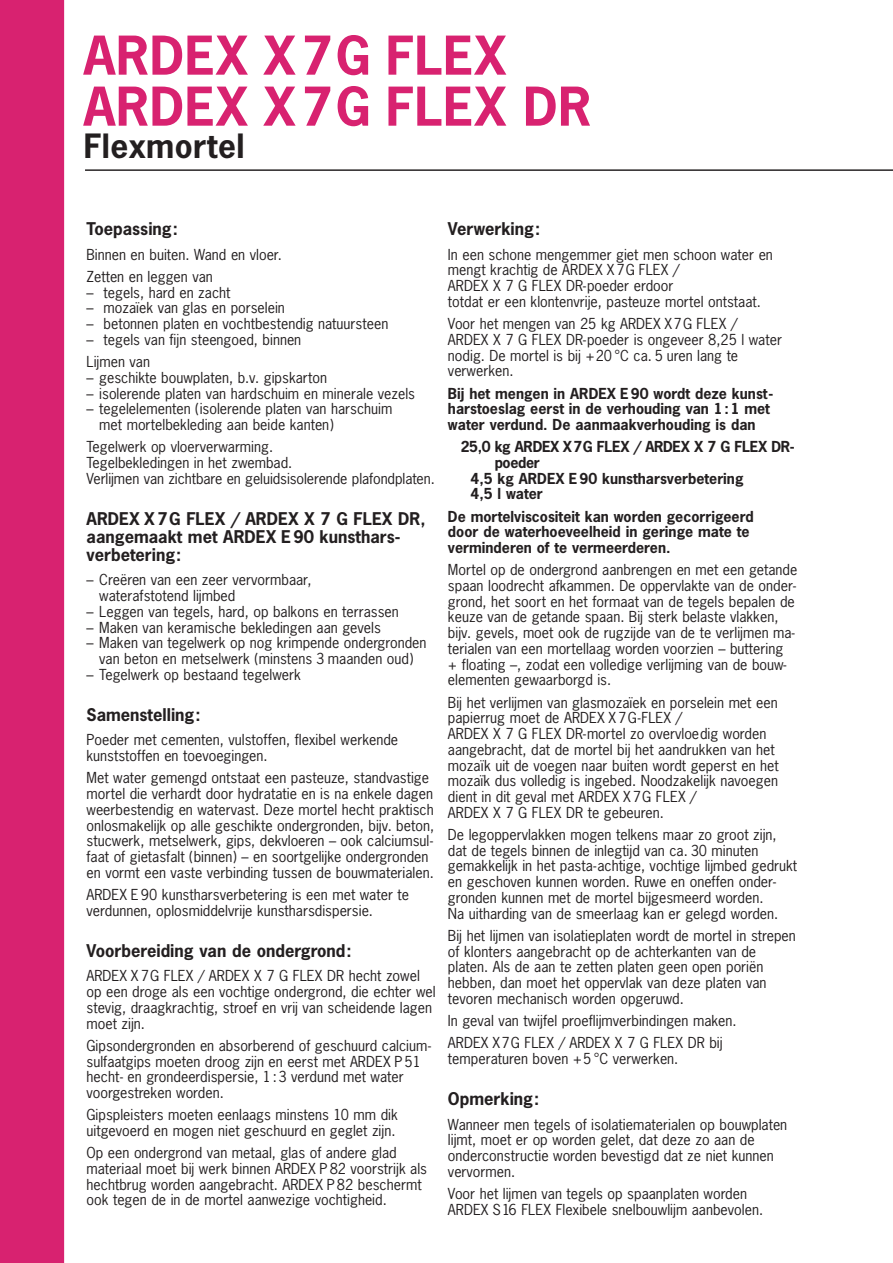
<style>
.page{position:relative;width:893px;height:1263px;background:#fff}
.page>*{position:absolute;margin:0;border:0;box-sizing:border-box;transform-origin:0 0}
.t1{font:700 50.25px/51px "News Gothic";letter-spacing:.01em;color:#d82270}
.t2{font:700 31.5px "News Gothic";letter-spacing:.01em;color:#231f20}
.t3{font:700 16.5px/18px "News Gothic";color:#231f20}
.t4{font:14.25px/15.8px "News Gothic";color:#231f20}
.t5{font:700 14.25px/15.8px "News Gothic";color:#231f20}
.t6{font:700 14.25px "News Gothic";letter-spacing:-.025em;color:#231f20}
</style>
<div class="page">
<div style="left:0;top:0;width:64px;height:1263px;background:#d82270"></div>
<hr style="left:85px;top:170px;width:808px;height:1px;background:#231f20">
<h1 class="t1" style="left:84px;top:34px;width:509px">ARDEX X7G FLEX<br>ARDEX X7G FLEX DR</h1>
<h2 class="t2" style="left:84px;top:134px;width:162px">Flexmortel</h2>
<p class="t3" style="left:87px;top:222px;width:93px">Toepassing:</p>
<p class="t4" style="left:87px;top:244px;width:197px;line-height:22.2px">Binnen en buiten. Wand en vloer.<br>Zetten en leggen van</p>
<p class="t4" style="left:87px;top:286px;width:145px">– tegels, hard en zacht</p>
<p class="t4" style="left:87px;top:301px;width:200px">– mozaïek van glas en porselein</p>
<p class="t4" style="left:87px;top:317px;width:303px">– betonnen platen en vochtbestendig natuursteen</p>
<p class="t4" style="left:87px;top:330px;width:216px;line-height:22.2px">– tegels van fijn steengoed, binnen<br>Lijmen van</p>
<p class="t4" style="left:87px;top:371px;width:242px">– geschikte bouwplaten, b.v. gipskarton</p>
<p class="t4" style="left:87px;top:386px;width:330px">– isolerende platen van hardschuim en minerale vezels</p>
<p class="t4" style="left:99px;top:402px;width:295px;text-indent:-13px">– tegelelementen (isolerende platen van harschuim met mortelbekleding aan beide kanten)</p>
<p class="t4" style="left:87px;top:440px;width:350px">Tegelwerk op vloerverwarming.<br>Tegelbekledingen in het zwembad.<br>Verlijmen van zichtbare en geluidsisolerende plafondplaten.</p>
<p class="t3" style="left:87px;top:511px;width:340px">ARDEX X 7G FLEX / ARDEX X 7 G FLEX DR, aangemaakt met ARDEX E 90 kunsthars - verbetering:</p>
<p class="t4" style="left:99px;top:573px;width:214px;text-indent:-13px">– Creëren van een zeer vervormbaar, waterafstotend lijmbed</p>
<p class="t4" style="left:87px;top:605px;width:314px">– Leggen van tegels, hard, op balkons en terrassen</p>
<p class="t4" style="left:87px;top:620px;width:296px">– Maken van keramische bekledingen aan gevels</p>
<p class="t4" style="left:87px;top:636px;width:342px;text-align:center">– Maken van tegelwerk op nog krimpende ondergronden van beton en metselwerk (minstens 3 maanden oud)</p>
<p class="t4" style="left:87px;top:668px;width:216px">– Tegelwerk op bestaand tegelwerk</p>
<p class="t3" style="left:87px;top:707px;width:116px">Samenstelling:</p>
<p class="t4" style="left:87px;top:733px;width:313px">Poeder met cementen, vulstoffen, flexibel werkende kunststoffen en toevoegingen.</p>
<p class="t4" style="left:87px;top:771px;width:349px">Met water gemengd ontstaat een pasteuze, standvastige mortel die verhardt door hydratatie en is na enkele dagen weerbestendig en watervast. Deze mortel hecht praktisch onlosmakelijk op alle geschikte ondergronden, bijv. beton, stucwerk, metselwerk, gips, dekvloeren – ook calciumsul&shy;faat of gietasfalt (binnen) – en soortgelijke ondergronden en vormt een vaste verbinding tussen de bouwmaterialen.</p>
<p class="t4" style="left:87px;top:888px;width:324px">ARDEX E90 kunstharsverbetering is een met water te verdunnen, oplosmiddelvrije kunstharsdispersie.</p>
<p class="t3" style="left:87px;top:943px;width:267px">Voorbereiding van de ondergrond:</p>
<p class="t4" style="left:87px;top:969px;width:351px">ARDEX X7G FLEX / ARDEX X 7 G FLEX DR hecht zowel op een droge als een vochtige ondergrond, die echter wel stevig, draagkrachtig, stroef en vrij van scheidende lagen moet zijn.</p>
<p class="t4" style="left:87px;top:1039px;width:346px">Gipsondergronden en absorberend of geschuurd calcium&shy;sulfaatgips moeten droog zijn en eerst met ARDEX P51 hecht- en grondeerdispersie, 1:3 verdund met water voorgestreken worden.</p>
<p class="t4" style="left:87px;top:1108px;width:313px">Gipspleisters moeten eenlaags minstens 10 mm dik uitgevoerd en mogen niet geschuurd en geglet zijn.</p>
<p class="t4" style="left:87px;top:1146px;width:342px">Op een ondergrond van metaal, glas of andere glad materiaal moet bij werk binnen ARDEX P82 voorstrijk als hechtbrug worden aangebracht. ARDEX P82 beschermt ook tegen de in de mortel aanwezige vochtigheid.</p>
<p class="t3" style="left:448px;top:222px;width:94px">Verwerking:</p>
<p class="t4" style="left:448px;top:248px;width:326px">In een schone mengemmer giet men schoon water en mengt krachtig de ARDEX X7G FLEX /<br>ARDEX X 7 G FLEX DR-poeder erdoor<br>totdat er een klontenvrije, pasteuze mortel ontstaat.</p>
<p class="t4" style="left:448px;top:317px;width:335px">Voor het mengen van 25 kg ARDEX X7G FLEX /<br>ARDEX X 7 G FLEX DR-poeder is ongeveer 8,25 l water nodig. De mortel is bij +20 °C ca. 5 uren lang te verwerken.</p>
<p class="t5" style="left:448px;top:386px;width:327px">Bij het mengen in ARDEX E 90 wordt deze kunst&shy;harstoeslag eerst in de verhouding van 1:1 met water verdund. De aanmaakverhouding is dan</p>
<p class="t6" style="left:461px;top:441px;width:335px">25,0 kg ARDEX X7G FLEX / ARDEX X 7 G FLEX DR-</p>
<p class="t5" style="left:495px;top:456px;width:47px">poeder</p>
<p class="t5" style="left:470px;top:472px;width:275px">4,5 kg ARDEX E 90 kunstharsverbetering</p>
<p class="t5" style="left:470px;top:487px;width:74px">4,5 l water</p>
<p class="t5" style="left:448px;top:509px;width:307px">De mortelviscositeit kan worden gecorrigeerd door de waterhoeveelheid in geringe mate te verminderen of te vermeerderen.</p>
<p class="t4" style="left:448px;top:563px;width:351px">Mortel op de ondergrond aanbrengen en met een getande spaan loodrecht afkammen. De oppervlakte van de onder&shy;grond, het soort en het formaat van de tegels bepalen de keuze van de getande spaan. Bij sterk belaste vlakken, bijv. gevels, moet ook de rugzijde van de te verlijmen ma&shy;terialen van een mortellaag worden voorzien – buttering<br>+ floating –, zodat een volledige verlijming van de bouw&shy;elementen gewaarborgd is.</p>
<p class="t4" style="left:448px;top:695px;width:332px">Bij het verlijmen van glasmozaïek en porselein met een papierrug moet de ARDEX X7G-FLEX /<br>ARDEX X 7 G FLEX DR-mortel zo overvloedig worden aangebracht, dat de mortel bij het aandrukken van het mozaïk uit de voegen naar buiten wordt geperst en het mozaïk dus volledig is ingebed. Noodzakelijk navoegen dient in dit geval met ARDEX X7G FLEX /<br>ARDEX X 7 G FLEX DR te gebeuren.</p>
<p class="t4" style="left:448px;top:828px;width:351px">De legoppervlakken mogen telkens maar zo groot zijn, dat de tegels binnen de inlegtijd van ca. 30 minuten gemakkelijk in het pasta-achtige, vochtige lijmbed gedrukt en geschoven kunnen worden. Ruwe en oneffen onder&shy;gronden kunnen met de mortel bijgesmeerd worden.<br>Na uitharding van de smeerlaag kan er gelegd worden.</p>
<p class="t4" style="left:448px;top:929px;width:349px">Bij het lijmen van isolatieplaten wordt de mortel in strepen of klonters aangebracht op de achterkanten van de platen. Als de aan te zetten platen geen open poriën hebben, dan moet het oppervlak van deze platen van tevoren mechanisch worden opgeruwd.</p>
<p class="t4" style="left:448px;top:1011px;width:290px;line-height:22.2px">In geval van twijfel proeflijmverbindingen maken.<br>ARDEX X7G FLEX / ARDEX X 7 G FLEX DR bij</p>
<p class="t4" style="left:448px;top:1052px;width:232px">temperaturen boven +5 °C verwerken.</p>
<p class="t3" style="left:448px;top:1091px;width:93px">Opmerking:</p>
<p class="t4" style="left:448px;top:1117px;width:341px">Wanneer men tegels of isolatiematerialen op bouwplaten lijmt, moet er op worden gelet, dat deze zo aan de onderconstructie worden bevestigd dat ze niet kunnen vervormen.</p>
<p class="t4" style="left:448px;top:1187px;width:317px">Voor het lijmen van tegels op spaanplaten worden<br>ARDEX S16 FLEX Flexibele snelbouwlijm aanbevolen.</p>
</div>
